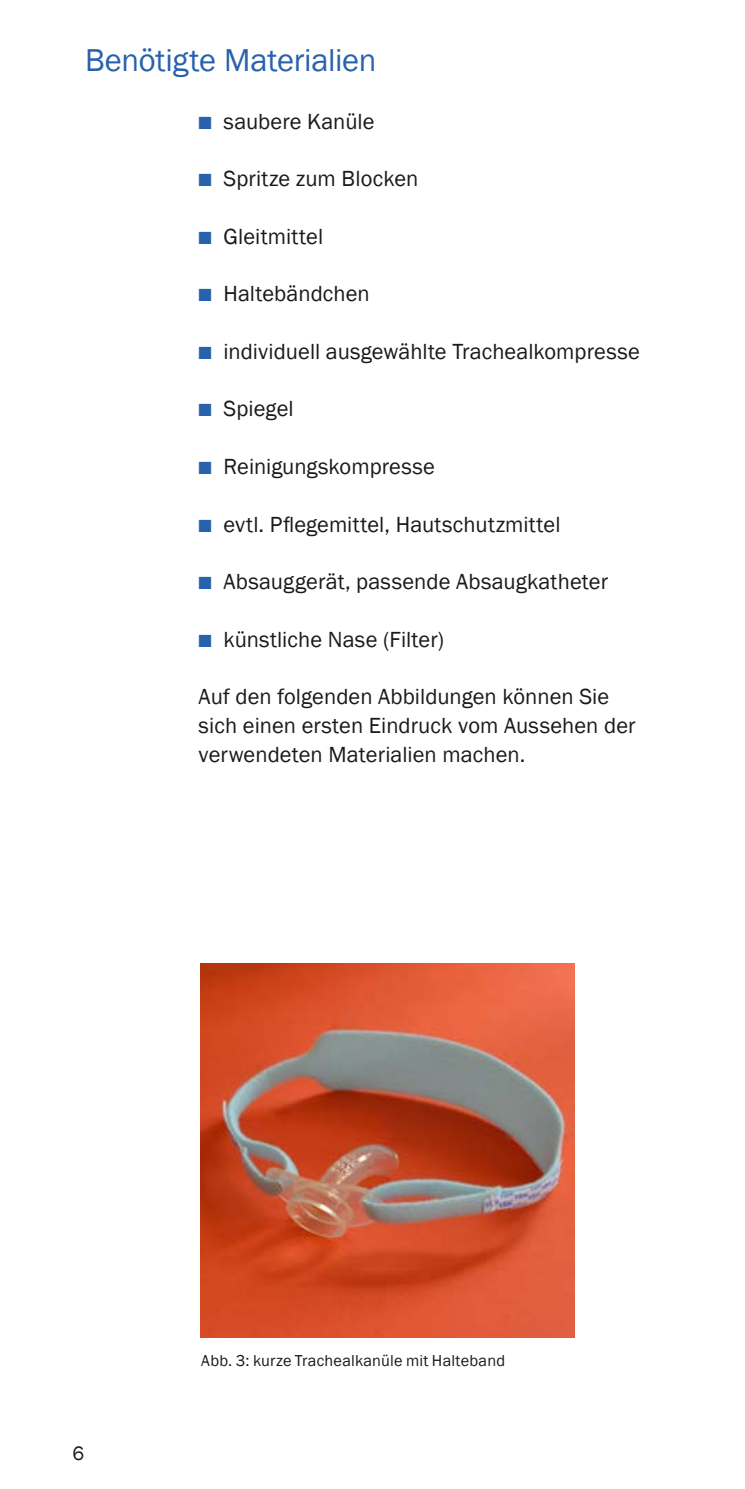
<style>
.page{position:relative;width:745px;height:1489px;background:#fff}
.page>*{position:absolute;margin:0;border:0;box-sizing:border-box;transform-origin:0 0}
.t1{font:32.5px "Franklin Gothic";letter-spacing:-.01em;color:#2861ac}
.t2{font:22.5px/28.8px "Franklin Gothic";letter-spacing:.005em;color:#1a1a18}
.t3{font:20px "Franklin Gothic";color:#1a1a18}
.t4{font:16.25px "Franklin Gothic";letter-spacing:.015em;color:#1a1a18}
.s1{color:#2861ac}
</style>
<div class="page">
<img style="left:200px;top:963px;width:374px;height:373px">
<h1 class="t1" style="left:85px;top:40px;width:292px">Benötigte Materialien</h1>
<p class="t2" style="left:198px;top:107px;width:177px"><span class="s1">■</span> saubere Kanüle</p>
<p class="t2" style="left:198px;top:165px;width:221px"><span class="s1">■</span> Spritze zum Blocken</p>
<p class="t2" style="left:198px;top:222px;width:126px"><span class="s1">■</span> Gleitmittel</p>
<p class="t2" style="left:198px;top:280px;width:172px"><span class="s1">■</span> Haltebändchen</p>
<p class="t2" style="left:198px;top:337px;width:442px"><span class="s1">■</span> individuell ausgewählte Trachealkompresse</p>
<p class="t2" style="left:198px;top:395px;width:96px"><span class="s1">■</span> Spiegel</p>
<p class="t2" style="left:198px;top:452px;width:238px"><span class="s1">■</span> Reinigungskompresse</p>
<p class="t2" style="left:198px;top:510px;width:363px"><span class="s1">■</span> evtl. Pflegemittel, Hautschutzmittel</p>
<p class="t2" style="left:198px;top:567px;width:410px"><span class="s1">■</span> Absauggerät, passende Absaugkatheter</p>
<p class="t2" style="left:198px;top:625px;width:247px"><span class="s1">■</span> künstliche Nase (Filter)</p>
<p class="t2" style="left:198px;top:682px;width:438px">Auf den folgenden Abbildungen können Sie sich einen ersten Eindruck vom Aussehen der verwendeten Materialien machen.</p>
<p class="t3" style="left:72px;top:1441px;width:13px">6</p>
<p class="t4" style="left:201px;top:1350px;width:305px">Abb. 3: kurze Trachealkanüle mit Halteband</p>
</div>
